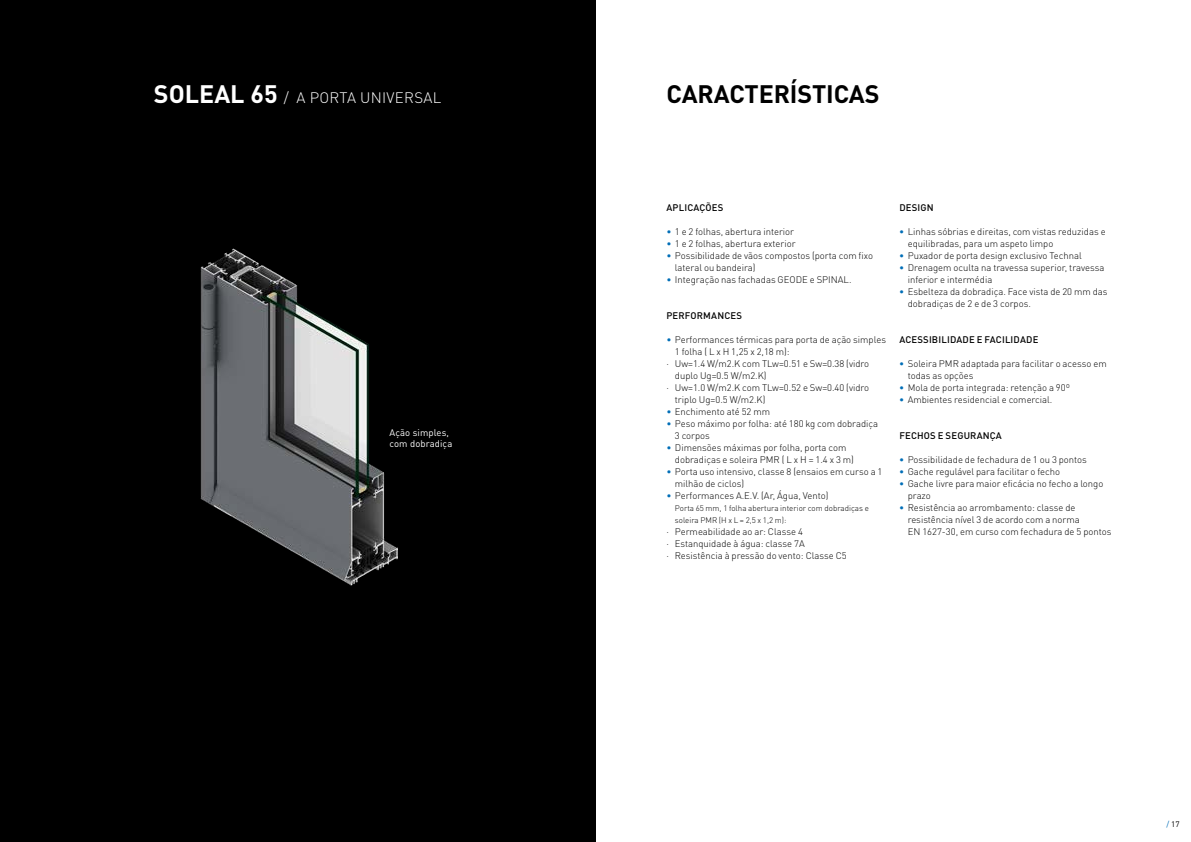
<style>
.page{position:relative;width:1191px;height:842px;background:#fff}
.page>*{position:absolute;margin:0;border:0;box-sizing:border-box;transform-origin:0 0}
.t1{font:700 25px "DIN Pro";letter-spacing:-.005em;color:#000}
.t2{font:300 15px "DIN Pro";letter-spacing:.02em;color:#fff}
.t3{font:300 9.5px/12px "DIN Pro";color:#000}
.t4{font:500 9.5px "DIN Pro";letter-spacing:.02em;color:#000}
.t5{font:9.5px/11px "DIN Pro";letter-spacing:.01em;color:#fff}
.t6{font:300 8px/12px "DIN Pro";color:#000}
.t7{font:8px "DIN Pro";color:#000}
.s1{font-weight:700;font-size:25px}
.s2{color:#006eb7}
</style>
<div class="page">
<div style="left:0;top:0;width:595px;height:842px;background:#000"></div>
<img style="left:189px;top:248px;width:209px;height:346px">
<h2 class="t2" style="left:154px;top:86px;width:289px"><span class="s1">SOLEAL 65</span> / A PORTA UNIVERSAL</h2>
<p class="t5" style="left:389px;top:427px;width:64px">Ação simples, com dobradiça</p>
<h1 class="t1" style="left:666px;top:73px;width:214px">CARACTERÍSTICAS</h1>
<p class="t4" style="left:666px;top:200px;width:58px">APLICAÇÕES</p>
<p class="t3" style="left:666px;top:225px;width:129px"><span class="s2">•</span> 1 e 2 folhas, abertura interior</p>
<p class="t3" style="left:666px;top:237px;width:131px"><span class="s2">•</span> 1 e 2 folhas, abertura exterior</p>
<p class="t3" style="left:675px;top:249px;width:200px;text-indent:-9px"><span class="s2">•</span> Possibilidade de vãos compostos (porta com fixo lateral ou bandeira)</p>
<p class="t3" style="left:666px;top:273px;width:187px"><span class="s2">•</span> Integração nas fachadas GEODE e SPINAL.</p>
<p class="t4" style="left:666px;top:308px;width:77px">PERFORMANCES</p>
<p class="t3" style="left:666px;top:333px;width:221px"><span class="s2">•</span> Performances térmicas para porta de ação simples</p>
<p class="t3" style="left:675px;top:345px;width:116px">1 folha ( L x H 1,25 x 2,18 m):</p>
<p class="t3" style="left:666px;top:357px;width:204px">· Uw=1.4 W/m2.K com TLw=0.51 e Sw=0.38 (vidro</p>
<p class="t3" style="left:675px;top:369px;width:93px">duplo Ug=0.5 W/m2.K)</p>
<p class="t3" style="left:666px;top:381px;width:204px">· Uw=1.0 W/m2.K com TLw=0.52 e Sw=0.40 (vidro</p>
<p class="t3" style="left:675px;top:393px;width:92px">triplo Ug=0.5 W/m2.K)</p>
<p class="t3" style="left:666px;top:405px;width:105px"><span class="s2">•</span> Enchimento até 52 mm</p>
<p class="t3" style="left:675px;top:417px;width:205px;text-indent:-9px"><span class="s2">•</span> Peso máximo por folha: até 180 kg com dobradiça<br>3 corpos</p>
<p class="t3" style="left:675px;top:441px;width:180px;text-indent:-9px"><span class="s2">•</span> Dimensões máximas por folha, porta com dobradiças e soleira PMR ( L x H = 1.4 x 3 m)</p>
<p class="t3" style="left:675px;top:465px;width:209px;text-indent:-9px"><span class="s2">•</span> Porta uso intensivo, classe 8 (ensaios em curso a 1 milhão de ciclos)</p>
<p class="t3" style="left:666px;top:489px;width:163px"><span class="s2">•</span> Performances A.E.V. (Ar, Água, Vento)</p>
<p class="t6" style="left:675px;top:502px;width:195px">Porta 65 mm, 1 folha abertura interior com dobradiças e soleira PMR (H x L = 2,5 x 1,2 m):</p>
<p class="t3" style="left:666px;top:525px;width:182px">· Permeabilidade ao ar: Classe 4<br>· Estanquidade à água: classe 7A<br>· Resistência à pressão do vento: Classe C5</p>
<p class="t4" style="left:899px;top:200px;width:36px">DESIGN</p>
<p class="t3" style="left:907px;top:225px;width:199px;text-indent:-9px"><span class="s2">•</span> Linhas sóbrias e direitas, com vistas reduzidas e equilibradas, para um aspeto limpo</p>
<p class="t3" style="left:899px;top:249px;width:184px"><span class="s2">•</span> Puxador de porta design exclusivo Technal</p>
<p class="t3" style="left:907px;top:261px;width:198px;text-indent:-9px"><span class="s2">•</span> Drenagem oculta na travessa superior, travessa inferior e intermédia</p>
<p class="t3" style="left:907px;top:285px;width:201px;text-indent:-9px"><span class="s2">•</span> Esbelteza da dobradiça. Face vista de 20 mm das dobradiças de 2 e de 3 corpos.</p>
<p class="t4" style="left:899px;top:332px;width:141px">ACESSIBILIDADE E FACILIDADE</p>
<p class="t3" style="left:907px;top:357px;width:200px;text-indent:-9px"><span class="s2">•</span> Soleira PMR adaptada para facilitar o acesso em todas as opções</p>
<p class="t3" style="left:899px;top:381px;width:172px"><span class="s2">•</span> Mola de porta integrada: retenção a 90º</p>
<p class="t3" style="left:899px;top:393px;width:155px"><span class="s2">•</span> Ambientes residencial e comercial.</p>
<p class="t4" style="left:899px;top:428px;width:104px">FECHOS E SEGURANÇA</p>
<p class="t3" style="left:899px;top:453px;width:189px"><span class="s2">•</span> Possibilidade de fechadura de 1 ou 3 pontos</p>
<p class="t3" style="left:899px;top:465px;width:162px"><span class="s2">•</span> Gache regulável para facilitar o fecho</p>
<p class="t3" style="left:907px;top:477px;width:197px;text-indent:-9px"><span class="s2">•</span> Gache livre para maior eficácia no fecho a longo prazo</p>
<p class="t3" style="left:907px;top:501px;width:205px;text-indent:-9px"><span class="s2">•</span> Resistência ao arrombamento: classe de resistência nível 3 de acordo com a norma<br>EN 1627-30, em curso com fechadura de 5 pontos</p>
<p class="t7" style="left:1166px;top:818px;width:15px"><span class="s2">/</span> 17</p>
</div>
